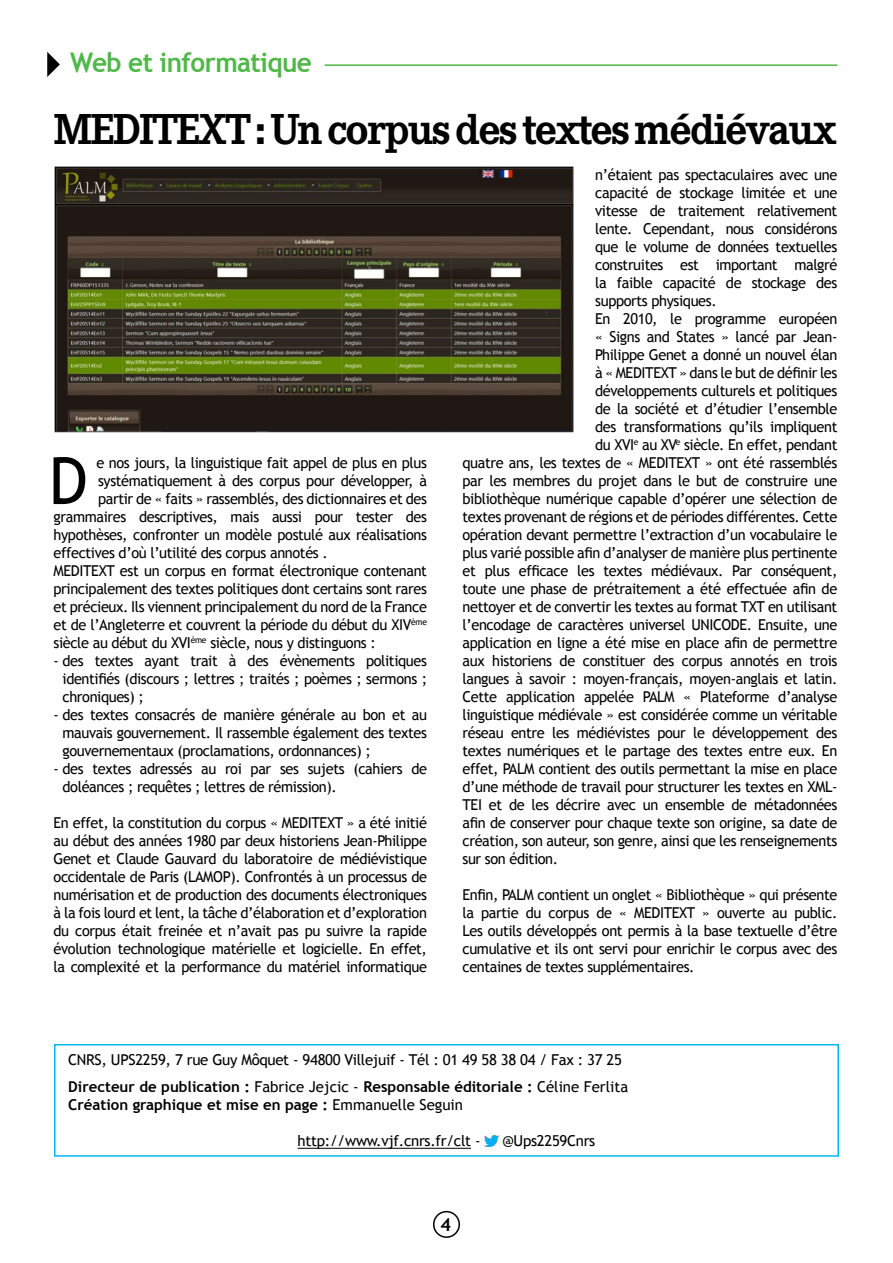
<style>
.page{position:relative;width:893px;height:1263px;background:#fff}
.page>*{position:absolute;margin:0;border:0;box-sizing:border-box;transform-origin:0 0}
.t1{font:700 45px "Corporate E";letter-spacing:-.04em;color:#000}
.t2{font:700 27px "Trebuchet MS";letter-spacing:-.025em;color:#50b848}
.t3{font:700 18px "Trebuchet MS";color:#000}
.t4{font:15px/18px "Trebuchet MS";letter-spacing:-.025em;color:#000;text-align:justify}
.t5{font:700 15px "Trebuchet MS";color:#000}
.s1{font-weight:700}
.s2{font-weight:400}
</style>
<div class="page">
<div style="left:433px;top:1211px;width:27px;height:27px;border:2px solid #000;border-radius:50%"></div>
<hr style="left:298px;top:1148px;width:173px;height:1px;background:#000">
<svg style="left:485px;top:1135px;width:13px;height:11px"></svg>
<div style="left:54px;top:1044px;width:785px;height:113px;border:2px solid #00b9ef"></div>
<svg style="left:47px;top:52px;width:13px;height:25px"></svg>
<svg style="left:54px;top:457px;width:31px;height:47px"></svg>
<img style="left:54px;top:166px;width:519px;height:266px">
<hr style="left:325px;top:64px;width:512px;height:2px;background:#50b848">
<h2 class="t2" style="left:70px;top:46px;width:243px">Web et informatique</h2>
<h1 class="t1" style="left:54px;top:104px;width:784px">MEDITEXT : Un corpus des textes médiévaux</h1>
<p class="t4" style="left:96px;top:454px;width:332px">e nos jours, la linguistique fait appel de plus en plus</p>
<p class="t4" style="left:98px;top:472px;width:330px">systématiquement à des corpus pour développer, à</p>
<p class="t4" style="left:98px;top:490px;width:330px">partir de « faits » rassemblés, des dictionnaires et des</p>
<p class="t4" style="left:54px;top:508px;width:375px">grammaires descriptives, mais aussi pour tester des</p>
<p class="t4" style="left:54px;top:526px;width:375px">hypothèses, confronter un modèle postulé aux réalisations</p>
<p class="t4" style="left:54px;top:544px;width:276px">effectives d’où l’utilité des corpus annotés .</p>
<p class="t4" style="left:54px;top:562px;width:375px">MEDITEXT est un corpus en format électronique contenant</p>
<p class="t4" style="left:54px;top:580px;width:375px">principalement des textes politiques dont certains sont rares</p>
<p class="t4" style="left:54px;top:598px;width:375px">et précieux. Ils viennent principalement du nord de la France</p>
<p class="t4" style="left:54px;top:616px;width:375px">et de l’Angleterre et couvrent la période du début du XIV<sup>ème</sup></p>
<p class="t4" style="left:54px;top:634px;width:324px">siècle au début du XVI<sup>ème</sup> siècle, nous y distinguons :</p>
<p class="t4" style="left:63px;top:652px;width:366px;text-indent:-9px">- des textes ayant trait à des évènements politiques identifiés (discours ; lettres ; traités ; poèmes ; sermons ; chroniques) ;</p>
<p class="t4" style="left:63px;top:706px;width:366px;text-indent:-9px">- des textes consacrés de manière générale au bon et au mauvais gouvernement. Il rassemble également des textes gouvernementaux (proclamations, ordonnances) ;</p>
<p class="t4" style="left:63px;top:760px;width:366px;text-indent:-9px">- des textes adressés au roi par ses sujets (cahiers de doléances ; requêtes ; lettres de rémission).</p>
<p class="t4" style="left:54px;top:814px;width:247px">En effet, la constitution du corpus « Meditext</p>
<p class="t4" style="left:54px;top:814px;width:375px;text-indent:293px">» a été initié au début des années 1980 par deux historiens Jean-Philippe Genet et Claude Gauvard du laboratoire de médiévistique occidentale de Paris (LAMOP). Confrontés à un processus de numérisation et de production des documents électroniques à la fois lourd et lent, la tâche d’élaboration et d’exploration du corpus était freinée et n’avait pas pu suivre la rapide évolution technologique matérielle et logicielle. En effet, la complexité et la performance du matériel informatique</p>
<p class="t4" style="left:595px;top:166px;width:244px">n’étaient pas spectaculaires avec une</p>
<p class="t4" style="left:595px;top:184px;width:244px">capacité de stockage limitée et une</p>
<p class="t4" style="left:595px;top:202px;width:244px">vitesse de traitement relativement</p>
<p class="t4" style="left:595px;top:220px;width:244px">lente. Cependant, nous considérons</p>
<p class="t4" style="left:595px;top:238px;width:244px">que le volume de données textuelles</p>
<p class="t4" style="left:595px;top:256px;width:244px">construites est important malgré</p>
<p class="t4" style="left:595px;top:274px;width:244px">la faible capacité de stockage des</p>
<p class="t4" style="left:595px;top:292px;width:123px">supports physiques.</p>
<p class="t4" style="left:595px;top:310px;width:244px">En 2010, le programme européen</p>
<p class="t4" style="left:595px;top:328px;width:244px">« Signs and States » lancé par Jean-</p>
<p class="t4" style="left:595px;top:346px;width:244px">Philippe Genet a donné un nouvel élan</p>
<p class="t4" style="left:595px;top:364px;width:244px">à « MEDITEXT » dans le but de définir les</p>
<p class="t4" style="left:595px;top:382px;width:244px">développements culturels et politiques</p>
<p class="t4" style="left:595px;top:400px;width:244px">de la société et d’étudier l’ensemble</p>
<p class="t4" style="left:595px;top:418px;width:244px">des transformations qu’ils impliquent</p>
<p class="t4" style="left:595px;top:436px;width:244px">du XVI<sup>e</sup> au XV<sup>e</sup> siècle. En effet, pendant</p>
<p class="t4" style="left:462px;top:454px;width:376px">quatre ans, les textes de « MEDITEXT » ont été rassemblés</p>
<p class="t4" style="left:462px;top:472px;width:376px">par les membres du projet dans le but de construire une</p>
<p class="t4" style="left:462px;top:490px;width:376px">bibliothèque numérique capable d’opérer une sélection de</p>
<p class="t4" style="left:462px;top:508px;width:376px">textes provenant de régions et de périodes différentes. Cette</p>
<p class="t4" style="left:462px;top:526px;width:376px">opération devant permettre l’extraction d’un vocabulaire le</p>
<p class="t4" style="left:462px;top:544px;width:376px">plus varié possible afin d’analyser de manière plus pertinente</p>
<p class="t4" style="left:462px;top:562px;width:376px">et plus efficace les textes médiévaux. Par conséquent,</p>
<p class="t4" style="left:462px;top:580px;width:376px">toute une phase de prétraitement a été effectuée afin de</p>
<p class="t4" style="left:462px;top:598px;width:376px">nettoyer et de convertir les textes au format TXT en utilisant</p>
<p class="t4" style="left:462px;top:616px;width:376px">l’encodage de caractères universel UNICODE. Ensuite, une</p>
<p class="t4" style="left:462px;top:634px;width:376px">application en ligne a été mise en place afin de permettre</p>
<p class="t4" style="left:462px;top:652px;width:376px">aux historiens de constituer des corpus annotés en trois</p>
<p class="t4" style="left:462px;top:670px;width:376px">langues à savoir : moyen-français, moyen-anglais et latin.</p>
<p class="t4" style="left:462px;top:688px;width:376px">Cette application appelée PALM « Plateforme d’analyse</p>
<p class="t4" style="left:462px;top:706px;width:376px">linguistique médiévale » est considérée comme un véritable</p>
<p class="t4" style="left:462px;top:724px;width:376px">réseau entre les médiévistes pour le développement des</p>
<p class="t4" style="left:462px;top:742px;width:376px">textes numériques et le partage des textes entre eux. En</p>
<p class="t4" style="left:462px;top:760px;width:376px">effet, PALM contient des outils permettant la mise en place</p>
<p class="t4" style="left:462px;top:778px;width:376px">d’une méthode de travail pour structurer les textes en XML-</p>
<p class="t4" style="left:462px;top:796px;width:376px">TEI et de les décrire avec un ensemble de métadonnées</p>
<p class="t4" style="left:462px;top:814px;width:376px">afin de conserver pour chaque texte son origine, sa date de</p>
<p class="t4" style="left:462px;top:832px;width:376px">création, son auteur, son genre, ainsi que les renseignements</p>
<p class="t4" style="left:462px;top:850px;width:97px">sur son édition.</p>
<p class="t4" style="left:462px;top:886px;width:376px">Enfin, PALM contient un onglet « Bibliothèque » qui présente la partie du corpus de « MEDITEXT » ouverte au public.<br>Les outils développés ont permis à la base textuelle d’être cumulative et ils ont servi pour enrichir le corpus avec des centaines de textes supplémentaires.</p>
<p class="t4" style="left:68px;top:1047px;width:561px;line-height:27px">CNRS, UPS2259, 7 rue Guy Môquet - 94800 Villejuif - Tél : 01 49 58 38 04 / Fax : 37 25<br><span class="s1">Directeur de publication :</span> Fabrice Jejcic - <span class="s1">Responsable éditoriale :</span> Céline Ferlita</p>
<p class="t5" style="left:68px;top:1096px;width:396px">Création graphique et mise en page : <span class="s2">Emmanuelle Seguin</span></p>
<p class="t4" style="left:298px;top:1132px;width:184px">http://www.vjf.cnrs.fr/clt -</p>
<p class="t4" style="left:502px;top:1132px;width:94px">@Ups2259Cnrs</p>
<p class="t3" style="left:440px;top:1213px;width:12px">4</p>
</div>
